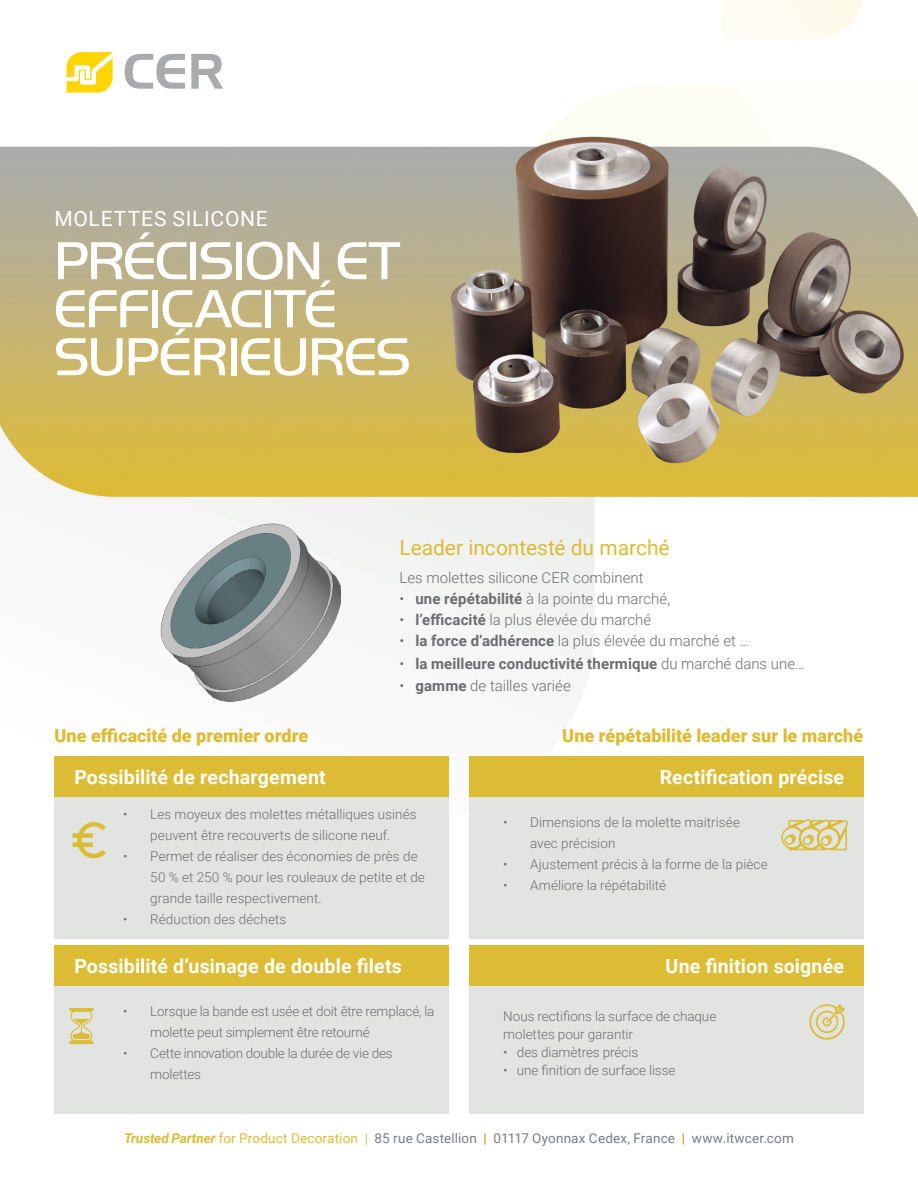
<style>
.page{position:relative;width:918px;height:1188px;background:#fff}
.page>*{position:absolute;margin:0;border:0;box-sizing:border-box;transform-origin:0 0}
.t1{font:55.5px/48px "Handel Got D Ligh";letter-spacing:-.025em;color:#fff}
.Subhead_1__Intro{font:21px "Roboto";letter-spacing:-.005em;color:#dcbc34}
.t2{font:21px "Roboto";letter-spacing:.035em;color:#fff}
.Features__Box_Subhea{font:700 19.5px "Roboto";letter-spacing:.01em;color:#fff}
.Subhead_2__Features{font:900 18px "Roboto";color:#dcbc34}
.Body_Copy{font:300 15px "Roboto";color:#6c6d70}
.Body_Copy-2{font:700 15px "Roboto";letter-spacing:.01em;color:#6c6d70}
.Features__Body{font:300 13.5px/21px "Roboto";color:#6c6d70}
.t3{font:13.5px "Roboto";letter-spacing:.015em;color:#787d83}
.s1{font-weight:700}
.s2{font-weight:300}
.s3{font-weight:700;font-style:italic;color:#dcbc34}
.s4{color:#dcbc34}
.s5{color:#c48e19}
</style>
<div class="page">
<img style="left:0;top:0;width:918px;height:939px">
<div style="left:54px;top:945px;width:395px;height:169px;background:#e2e4e2"></div>
<div style="left:469px;top:756px;width:395px;height:182px;background:#e2e4e2"></div>
<div style="left:469px;top:756px;width:395px;height:40px;background:#dcbc34"></div>
<div style="left:54px;top:756px;width:395px;height:182px;background:#e2e4e2"></div>
<div style="left:54px;top:756px;width:395px;height:40px;background:#dcbc34"></div>
<div style="left:469px;top:945px;width:395px;height:169px;background:#e2e4e2"></div>
<div style="left:469px;top:945px;width:395px;height:41px;background:#dcbc34"></div>
<div style="left:54px;top:945px;width:395px;height:41px;background:#dcbc34"></div>
<svg style="left:809px;top:1004px;width:36px;height:36px"></svg>
<svg style="left:69px;top:1008px;width:25px;height:36px"></svg>
<svg style="left:781px;top:819px;width:67px;height:32px"></svg>
<svg style="left:125px;top:54px;width:60px;height:35px"></svg>
<svg style="left:191px;top:54px;width:32px;height:35px"></svg>
<svg style="left:67px;top:52px;width:46px;height:41px"></svg>
<img style="left:146px;top:514px;width:194px;height:196px">
<svg style="left:72px;top:822px;width:34px;height:36px"></svg>
<p class="t2" style="left:54px;top:204px;width:215px">MOLETTES SILICONE</p>
<p class="t1" style="left:54px;top:236px;width:358px">PRÉCISION ET<br>EFFICACITÉ<br>SUPÉRIEURES</p>
<p class="Subhead_1__Intro" style="left:400px;top:533px;width:272px">Leader incontesté du marché</p>
<p class="Body_Copy" style="left:400px;top:567px;width:246px">Les molettes silicone CER combinent</p>
<p class="Body_Copy" style="left:400px;top:588px;width:272px">• <span class="s1">une répétabilité</span> à la pointe du marché,</p>
<p class="Body_Copy" style="left:400px;top:609px;width:253px">• <span class="s1">l’efficacité</span> la plus élevée du marché</p>
<p class="Body_Copy" style="left:400px;top:630px;width:351px">• <span class="s1">la force d’adhérence</span> la plus élevée du marché et …</p>
<p class="Body_Copy-2" style="left:400px;top:653px;width:407px"><span class="s2">•</span> la meilleure conductivité thermique <span class="s2">du marché dans une…</span></p>
<p class="Body_Copy" style="left:400px;top:675px;width:173px">• <span class="s1">gamme</span> de tailles variée</p>
<p class="Subhead_2__Features" style="left:55px;top:723px;width:255px">Une efficacité de premier ordre</p>
<p class="Subhead_2__Features" style="left:562px;top:723px;width:302px">Une répétabilité leader sur le marché</p>
<p class="Features__Box_Subhea" style="left:74px;top:763px;width:253px">Possibilité de rechargement</p>
<p class="Features__Body" style="left:123px;top:803px;width:295px;text-align:center">• Les moyeux des molettes métalliques usinés peuvent être recouverts de silicone neuf.</p>
<p class="Features__Body" style="left:150px;top:845px;width:276px;text-indent:-27px">• Permet de réaliser des économies de près de<br>50 % et 250 % pour les rouleaux de petite et de grande taille respectivement.</p>
<p class="Features__Body" style="left:123px;top:908px;width:165px">• Réduction des déchets</p>
<p class="Features__Box_Subhea" style="left:660px;top:763px;width:186px">Rectification précise</p>
<p class="Features__Body" style="left:530px;top:811px;width:211px;text-indent:-27px">• Dimensions de la molette maitrisée avec précision</p>
<p class="Features__Body" style="left:503px;top:853px;width:266px">• Ajustement précis à la forme de la pièce</p>
<p class="Features__Body" style="left:503px;top:874px;width:164px">• Améliore la répétabilité</p>
<p class="Features__Box_Subhea" style="left:74px;top:952px;width:329px">Possibilité d’usinage de double filets</p>
<p class="Features__Box_Subhea" style="left:666px;top:952px;width:180px">Une finition soignée</p>
<p class="Features__Body" style="left:503px;top:1007px;width:215px;line-height:18px">Nous rectifions la surface de chaque molettes pour garantir</p>
<p class="Features__Body" style="left:503px;top:1041px;width:137px">• des diamètres précis</p>
<p class="Features__Body" style="left:503px;top:1059px;width:174px">• une finition de surface lisse</p>
<p class="Features__Body" style="left:150px;top:1000px;width:286px;text-indent:-27px">• Lorsque la bande est usée et doit être remplacé, la molette peut simplement être retourné</p>
<p class="Features__Body" style="left:150px;top:1042px;width:244px;text-indent:-27px">• Cette innovation double la durée de vie des molettes</p>
<p class="t3" style="left:124px;top:1129px;width:671px"><span class="s3">Trusted Partner</span> <span class="s4">for Product Decoration |</span> 85 rue Castellion <span class="s5">|</span> 01117 Oyonnax Cedex, France <span class="s5">|</span> www.itwcer.com</p>
</div>
